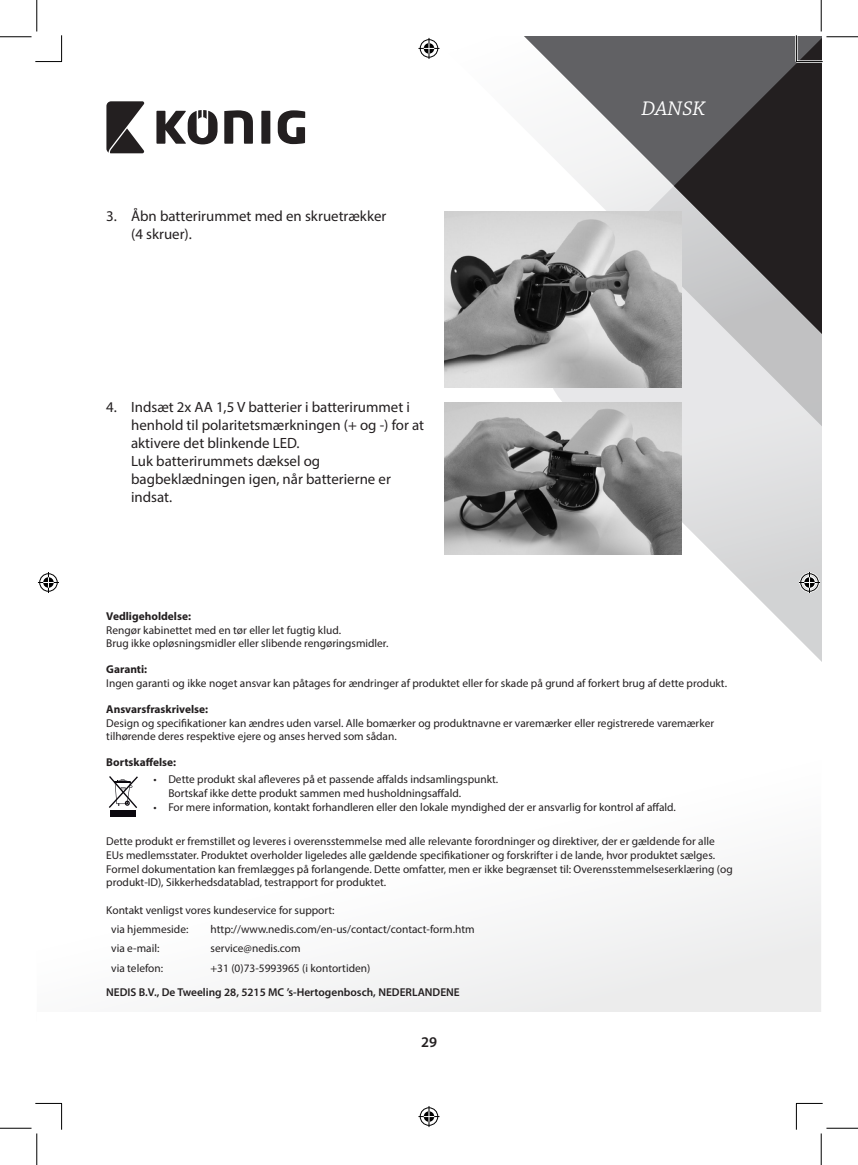
<style>
.page{position:relative;width:858px;height:1165px;background:#fff}
.page>*{position:absolute;margin:0;border:0;box-sizing:border-box;transform-origin:0 0}
.t1{font:italic 20.82px "Chaparral Pro";letter-spacing:.005em;color:#fff}
.t2{font:14.88px/17.8px "Myriad Pro";color:#231f20}
.t3{font:600 14.88px "Myriad Pro";color:#231f20}
.t4{font:11.38px/13.7px "Myriad Pro";color:#231f20}
.t5{font:700 11.38px "Myriad Pro";color:#231f20}
.t6{font:600 11.38px "Myriad Pro";color:#231f20}
</style>
<div class="page">
<svg style="left:681px;top:521px;width:140px;height:140px"></svg>
<svg style="left:439px;top:48px;width:382px;height:473px"></svg>
<svg style="left:453px;top:37px;width:220px;height:366px"></svg>
<svg style="left:673px;top:37px;width:148px;height:440px;background:#848384"></svg>
<svg style="left:110px;top:810px;width:711px;height:202px"></svg>
<svg style="left:106px;top:101px;width:38px;height:52px"></svg>
<div style="left:261px;top:111px;width:9px;height:33px;background:#231f20"></div>
<svg style="left:224px;top:110px;width:29px;height:34px"></svg>
<svg style="left:278px;top:110px;width:27px;height:34px"></svg>
<svg style="left:156px;top:110px;width:61px;height:34px"></svg>
<img style="left:444px;top:211px;width:237px;height:176px">
<img style="left:444px;top:403px;width:237px;height:152px">
<svg style="left:109px;top:776px;width:29px;height:32px"></svg>
<div style="left:110px;top:811px;width:26px;height:6px;background:#0b080e"></div>
<hr style="left:796px;top:60px;width:26px;height:3px;background:#fff">
<hr style="left:794px;top:35px;width:3px;height:27px;background:#fff">
<svg style="left:35px;top:35px;width:27px;height:27px"></svg>
<svg style="left:35px;top:1103px;width:27px;height:27px"></svg>
<svg style="left:795px;top:35px;width:27px;height:27px"></svg>
<svg style="left:795px;top:1103px;width:27px;height:27px"></svg>
<hr style="left:0;top:36px;width:32px;height:1px;background:#000">
<hr style="left:826px;top:36px;width:31px;height:1px;background:#000">
<hr style="left:0;top:1128px;width:32px;height:1px;background:#000">
<hr style="left:826px;top:1128px;width:31px;height:1px;background:#000">
<hr style="left:36px;top:0;width:1px;height:32px;background:#000">
<hr style="left:36px;top:1133px;width:1px;height:32px;background:#000">
<hr style="left:820px;top:0;width:1px;height:32px;background:#000">
<hr style="left:820px;top:1133px;width:1px;height:32px;background:#000">
<svg style="left:418px;top:38px;width:21px;height:21px"></svg>
<svg style="left:418px;top:1106px;width:21px;height:21px"></svg>
<svg style="left:38px;top:572px;width:21px;height:21px"></svg>
<svg style="left:798px;top:572px;width:21px;height:21px"></svg>
<h2 class="t2" style="left:131px;top:207px;width:257px;text-indent:-25px">3. Åbn batterirummet med en skruetrækker (4 skruer).</h2>
<h2 class="t2" style="left:131px;top:398px;width:294px;text-indent:-25px">4. Indsæt 2x AA 1,5 V batterier i batterirummet i henhold til polaritetsmærkningen (+ og -) for at aktivere det blinkende LED.<br>Luk batterirummets dæksel og bagbeklædningen igen, når batterierne er indsat.</h2>
<h1 class="t1" style="left:641px;top:97px;width:65px">DANSK</h1>
<p class="t5" style="left:106px;top:609px;width:86px">Vedligeholdelse:</p>
<p class="t4" style="left:106px;top:623px;width:283px">Rengør kabinettet med en tør eller let fugtig klud.<br>Brug ikke opløsningsmidler eller slibende rengøringsmidler.</p>
<p class="t5" style="left:106px;top:662px;width:42px">Garanti:</p>
<p class="t4" style="left:106px;top:676px;width:622px">Ingen garanti og ikke noget ansvar kan påtages for ændringer af produktet eller for skade på grund af forkert brug af dette produkt.</p>
<p class="t5" style="left:106px;top:702px;width:103px">Ansvarsfraskrivelse:</p>
<p class="t4" style="left:106px;top:716px;width:609px">Design og specifikationer kan ændres uden varsel. Alle bomærker og produktnavne er varemærker eller registrerede varemærker tilhørende deres respektive ejere og anses herved som sådan.</p>
<p class="t5" style="left:106px;top:755px;width:71px">Bortskaffelse:</p>
<p class="t4" style="left:168px;top:772px;width:331px;text-indent:-15px">• Dette produkt skal afleveres på et passende affalds indsamlingspunkt.<br>Bortskaf ikke dette produkt sammen med husholdningsaffald.</p>
<p class="t4" style="left:153px;top:800px;width:524px">• For mere information, kontakt forhandleren eller den lokale myndighed der er ansvarlig for kontrol af affald.</p>
<p class="t4" style="left:106px;top:834px;width:627px">Dette produkt er fremstillet og leveres i overensstemmelse med alle relevante forordninger og direktiver, der er gældende for alle EUs medlemsstater. Produktet overholder ligeledes alle gældende specifikationer og forskrifter i de lande, hvor produktet sælges.<br>Formel dokumentation kan fremlægges på forlangende. Dette omfatter, men er ikke begrænset til: Overensstemmelseserklæring (og produkt-ID), Sikkerhedsdatablad, testrapport for produktet.</p>
<p class="t4" style="left:111px;top:900px;width:225px;line-height:19.4px;text-indent:-5px">Kontakt venligst vores kundeservice for support: via hjemmeside:</p>
<p class="t4" style="left:210px;top:922px;width:265px">http://www.nedis.com/en-us/contact/contact-form.htm</p>
<p class="t4" style="left:111px;top:942px;width:50px">via e-mail:</p>
<p class="t4" style="left:210px;top:942px;width:92px">service@nedis.com</p>
<p class="t4" style="left:111px;top:961px;width:53px">via telefon:</p>
<p class="t4" style="left:210px;top:961px;width:161px">+31 (0)73-5993965 (i kontortiden)</p>
<p class="t6" style="left:106px;top:984px;width:355px">NEDIS B.V., De Tweeling 28, 5215 MC ’s-Hertogenbosch, NEDERLANDENE</p>
<h2 class="t3" style="left:421px;top:1033px;width:17px">29</h2>
</div>
